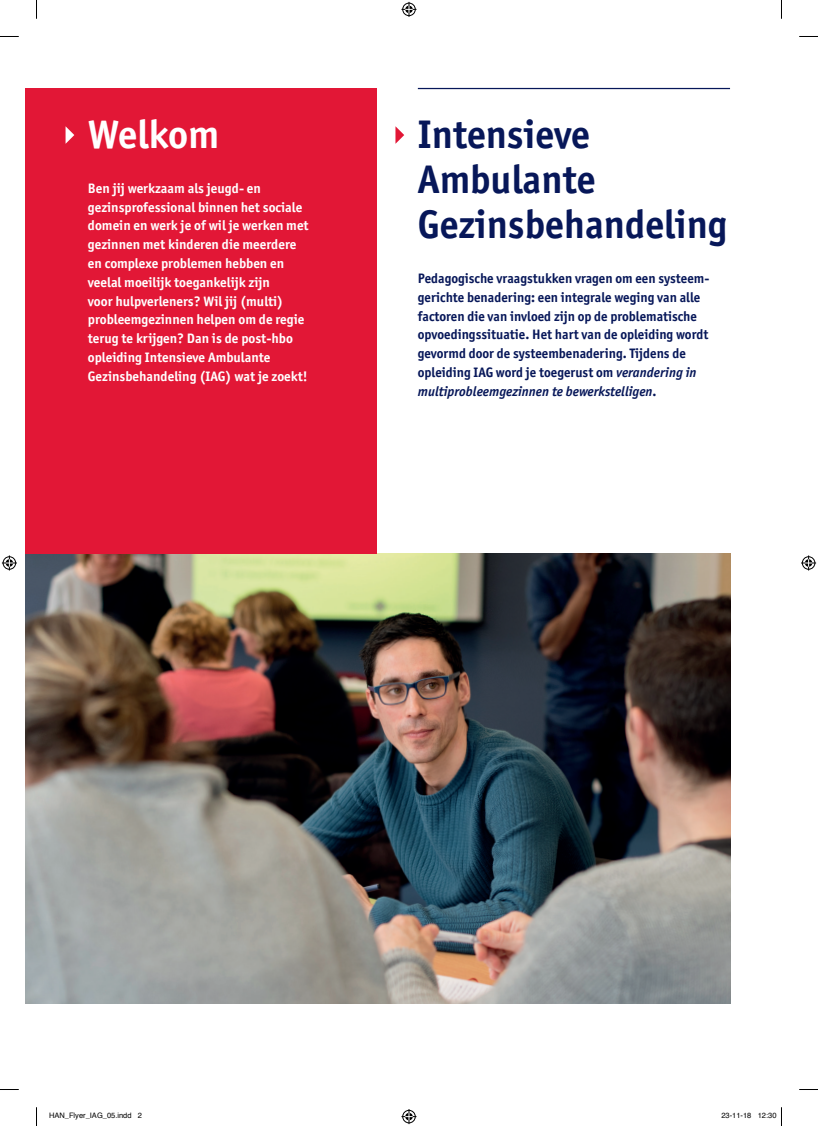
<style>
.page{position:relative;width:818px;height:1126px;background:#fff}
.page>*{position:absolute;margin:0;border:0;box-sizing:border-box;transform-origin:0 0}
.t1{font:700 40px/45px "Officina Sans ITC Std";color:#071759}
.t2{font:700 40px "Officina Sans ITC Std";color:#fff}
.t3{font:700 13.75px/18.8px "Officina Sans ITC Std";color:#fff}
.t4{font:700 13.75px/18.8px "Officina Sans ITC Std";color:#071759}
.t5{font:7.5px "Helvetica";color:#000}
.s1{font-style:italic}
</style>
<div class="page">
<img style="left:26px;top:553px;width:703px;height:450px">
<div style="left:26px;top:88px;width:351px;height:465px;background:#e21736"></div>
<svg style="left:65px;top:126px;width:9px;height:18px"></svg>
<svg style="left:395px;top:126px;width:9px;height:18px"></svg>
<hr style="left:417px;top:88px;width:312px;height:1px;background:#071759">
<svg style="left:0;top:36px;width:19px;height:1px"></svg>
<svg style="left:799px;top:36px;width:18px;height:1px"></svg>
<svg style="left:0;top:1089px;width:19px;height:1px"></svg>
<svg style="left:799px;top:1089px;width:18px;height:1px"></svg>
<svg style="left:36px;top:0;width:1px;height:19px"></svg>
<svg style="left:36px;top:1107px;width:1px;height:18px"></svg>
<svg style="left:401px;top:2px;width:15px;height:15px"></svg>
<svg style="left:401px;top:1109px;width:15px;height:14px"></svg>
<svg style="left:2px;top:555px;width:15px;height:15px"></svg>
<svg style="left:801px;top:555px;width:14px;height:15px"></svg>
<h1 class="t2" style="left:88px;top:109px;width:133px">Welkom</h1>
<p class="t3" style="left:88px;top:179px;width:222px">Ben jij werkzaam als jeugd- en gezinsprofessional binnen het sociale domein en werk je of wil je werken met gezinnen met kinderen die meerdere en complexe problemen hebben en veelal moeilijk toegankelijk zijn<br>voor hulpverleners? Wil jij (multi) probleemgezinnen helpen om de regie terug te krijgen? Dan is de post‑hbo opleiding Intensieve Ambulante Gezinsbehandeling (IAG) wat je zoekt!</p>
<h1 class="t1" style="left:417px;top:111px;width:311px">Intensieve<br>Ambulante<br>Gezinsbehandeling</h1>
<p class="t4" style="left:417px;top:269px;width:292px">Pedagogische vraagstukken vragen om een systeem&shy;gerichte benadering: een integrale weging van alle factoren die van invloed zijn op de problematische opvoedingssituatie. Het hart van de opleiding wordt gevormd door de systeembenadering. Tijdens de opleiding IAG word je toegerust om <span class="s1">verandering in multiprobleemgezinnen te bewerkstelligen</span>.</p>
<p class="t5" style="left:49px;top:1109px;width:94px">HAN_Flyer_IAG_05.indd 2</p>
<p class="t5" style="left:721px;top:1109px;width:57px">23-11-18 12:30</p>
</div>
